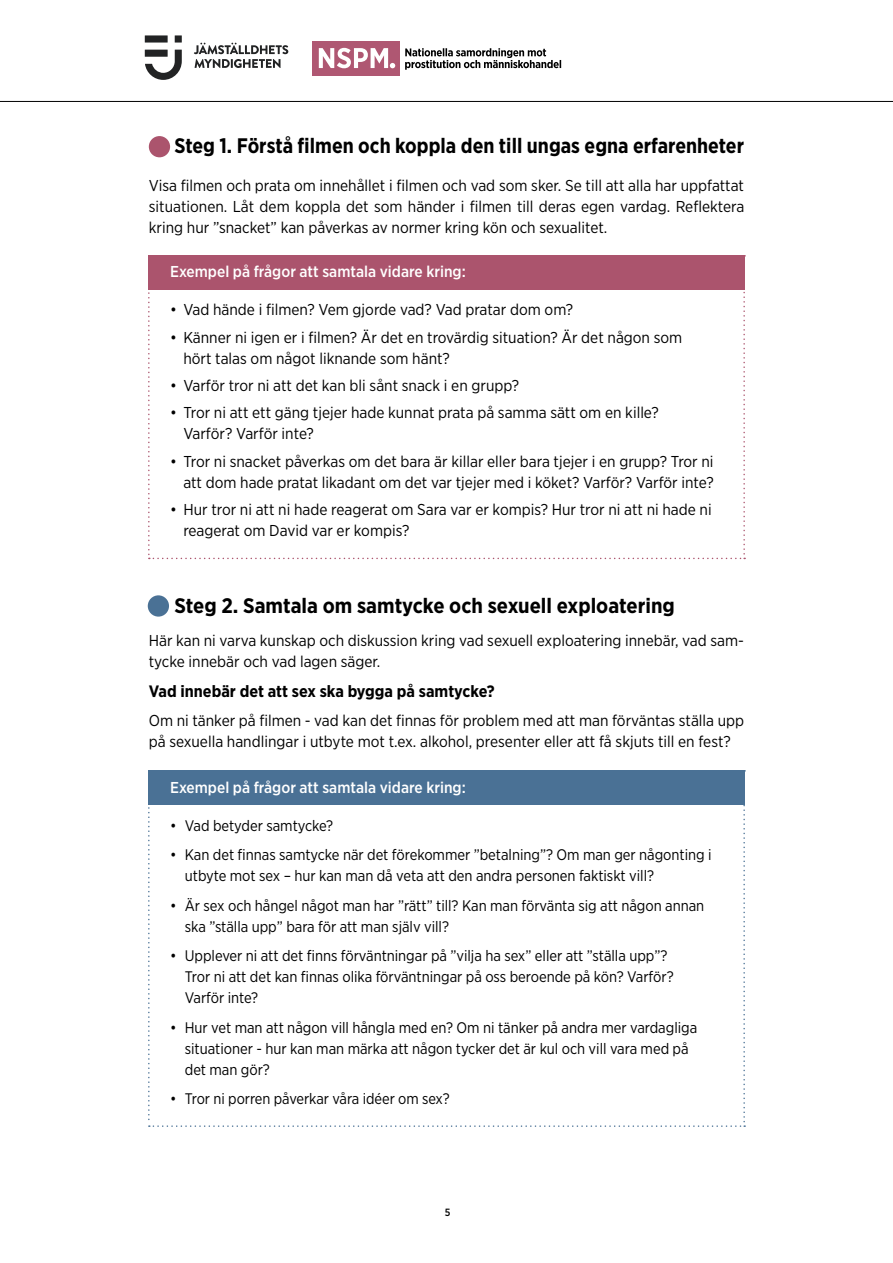
<style>
.page{position:relative;width:893px;height:1263px;background:#fff}
.page>*{position:absolute;margin:0;border:0;box-sizing:border-box;transform-origin:0 0}
.Rubrik_2{font:700 21px "Gotham Narrow";color:#000;scale:.96 1}
.Rubrik_2-2{font:700 21px "Gotham Narrow";color:#000}
.Brödtext_Gotham_Narrow{font:700 16.5px "Gotham Narrow";color:#000}
.Brödtext_Gotham_Narrow-2{font:15.75px/21px "Gotham Narrow";color:#000}
.Brödtext_Gotham_Narrow-3{font:500 15.75px "Gotham Narrow";color:#fff}
.Brödtext_Gotham_Narrow-4{font:15.3px/21px "Gotham Narrow";letter-spacing:-.005em;color:#000}
.t1{font:500 10.5px "Gotham Narrow";color:#000}
</style>
<div class="page">
<hr style="left:0;top:101px;width:893px;height:1px;background:#000">
<div style="left:175px;top:35px;width:7px;height:8px;background:#222324"></div>
<svg style="left:145px;top:50px;width:37px;height:30px"></svg>
<div style="left:145px;top:35px;width:23px;height:8px;background:#222324"></div>
<svg style="left:194px;top:43px;width:94px;height:25px"></svg>
<svg style="left:405px;top:48px;width:156px;height:22px"></svg>
<div style="left:312px;top:41px;width:88px;height:34px;background:#af5772"></div>
<svg style="left:319px;top:48px;width:76px;height:20px"></svg>
<svg style="left:148px;top:289px;width:597px;height:270px"></svg>
<div style="left:149px;top:136px;width:21px;height:21px;background:#ab546d;border-radius:50%"></div>
<div style="left:148px;top:595px;width:21px;height:22px;background:#4a7195;border-radius:50%"></div>
<div style="left:148px;top:255px;width:597px;height:34px;background:#ab546d"></div>
<svg style="left:148px;top:804px;width:597px;height:323px"></svg>
<div style="left:148px;top:770px;width:597px;height:34px;background:#4a7195"></div>
<p class="Rubrik_2" style="left:174px;top:132px;width:595px">Steg 1. Förstå filmen och koppla den till ungas egna erfarenheter</p>
<p class="Brödtext_Gotham_Narrow-2" style="left:149px;top:175px;width:597px;text-align:justify">Visa filmen och prata om innehållet i filmen och vad som sker. Se till att alla har uppfattat situationen. Låt dem koppla det som händer i filmen till deras egen vardag. Reflektera kring hur ”snacket” kan påverkas av normer kring kön och sexualitet.</p>
<p class="Brödtext_Gotham_Narrow-3" style="left:170px;top:262px;width:297px">Exempel på frågor att samtala vidare kring:</p>
<p class="Brödtext_Gotham_Narrow-2" style="left:170px;top:299px;width:405px">• Vad hände i filmen? Vem gjorde vad? Vad pratar dom om?</p>
<p class="Brödtext_Gotham_Narrow-2" style="left:183px;top:326px;width:500px;text-indent:-13px">• Känner ni igen er i filmen? Är det en trovärdig situation? Är det någon som hört talas om något liknande som hänt?</p>
<p class="Brödtext_Gotham_Narrow-2" style="left:170px;top:375px;width:351px">• Varför tror ni att det kan bli sånt snack i en grupp?</p>
<p class="Brödtext_Gotham_Narrow-2" style="left:183px;top:402px;width:477px;text-indent:-13px">• Tror ni att ett gäng tjejer hade kunnat prata på samma sätt om en kille?<br>Varför? Varför inte?</p>
<p class="Brödtext_Gotham_Narrow-2" style="left:170px;top:450px;width:545px;text-align:right">• Tror ni snacket påverkas om det bara är killar eller bara tjejer i en grupp? Tror ni att dom hade pratat likadant om det var tjejer med i köket? Varför? Varför inte?</p>
<p class="Brödtext_Gotham_Narrow-2" style="left:183px;top:499px;width:530px;text-indent:-13px">• Hur tror ni att ni hade reagerat om Sara var er kompis? Hur tror ni att ni hade ni reagerat om David var er kompis?</p>
<p class="Rubrik_2-2" style="left:174px;top:592px;width:502px">Steg 2. Samtala om samtycke och sexuell exploatering</p>
<p class="Brödtext_Gotham_Narrow-2" style="left:149px;top:630px;width:597px">Här kan ni varva kunskap och diskussion kring vad sexuell exploatering innebär, vad sam&shy;tycke innebär och vad lagen säger.</p>
<p class="Brödtext_Gotham_Narrow" style="left:149px;top:680px;width:347px">Vad innebär det att sex ska bygga på samtycke?</p>
<p class="Brödtext_Gotham_Narrow-2" style="left:149px;top:710px;width:597px">Om ni tänker på filmen - vad kan det finnas för problem med att man förväntas ställa upp på sexuella handlingar i utbyte mot t.ex. alkohol, presenter eller att få skjuts till en fest?</p>
<p class="Brödtext_Gotham_Narrow-3" style="left:170px;top:777px;width:297px">Exempel på frågor att samtala vidare kring:</p>
<p class="Brödtext_Gotham_Narrow-4" style="left:170px;top:814px;width:165px">• Vad betyder samtycke?</p>
<p class="Brödtext_Gotham_Narrow-4" style="left:185px;top:844px;width:528px;text-indent:-15px">• Kan det finnas samtycke när det förekommer ”betalning”? Om man ger någonting i utbyte mot sex – hur kan man då veta att den andra personen faktiskt vill?</p>
<p class="Brödtext_Gotham_Narrow-4" style="left:185px;top:894px;width:521px;text-indent:-15px">• Är sex och hångel något man har ”rätt” till? Kan man förvänta sig att någon annan ska ”ställa upp” bara för att man själv vill?</p>
<p class="Brödtext_Gotham_Narrow-4" style="left:185px;top:945px;width:490px;text-indent:-15px">• Upplever ni att det finns förväntningar på ”vilja ha sex” eller att ”ställa upp”?<br>Tror ni att det kan finnas olika förväntningar på oss beroende på kön? Varför?<br>Varför inte?</p>
<p class="Brödtext_Gotham_Narrow-4" style="left:185px;top:1016px;width:514px;text-indent:-15px">• Hur vet man att någon vill hångla med en? Om ni tänker på andra mer vardagliga situationer - hur kan man märka att någon tycker det är kul och vill vara med på det man gör?</p>
<p class="Brödtext_Gotham_Narrow-4" style="left:170px;top:1088px;width:281px">• Tror ni porren påverkar våra idéer om sex?</p>
<p class="t1" style="left:445px;top:1205px;width:7px">5</p>
</div>
